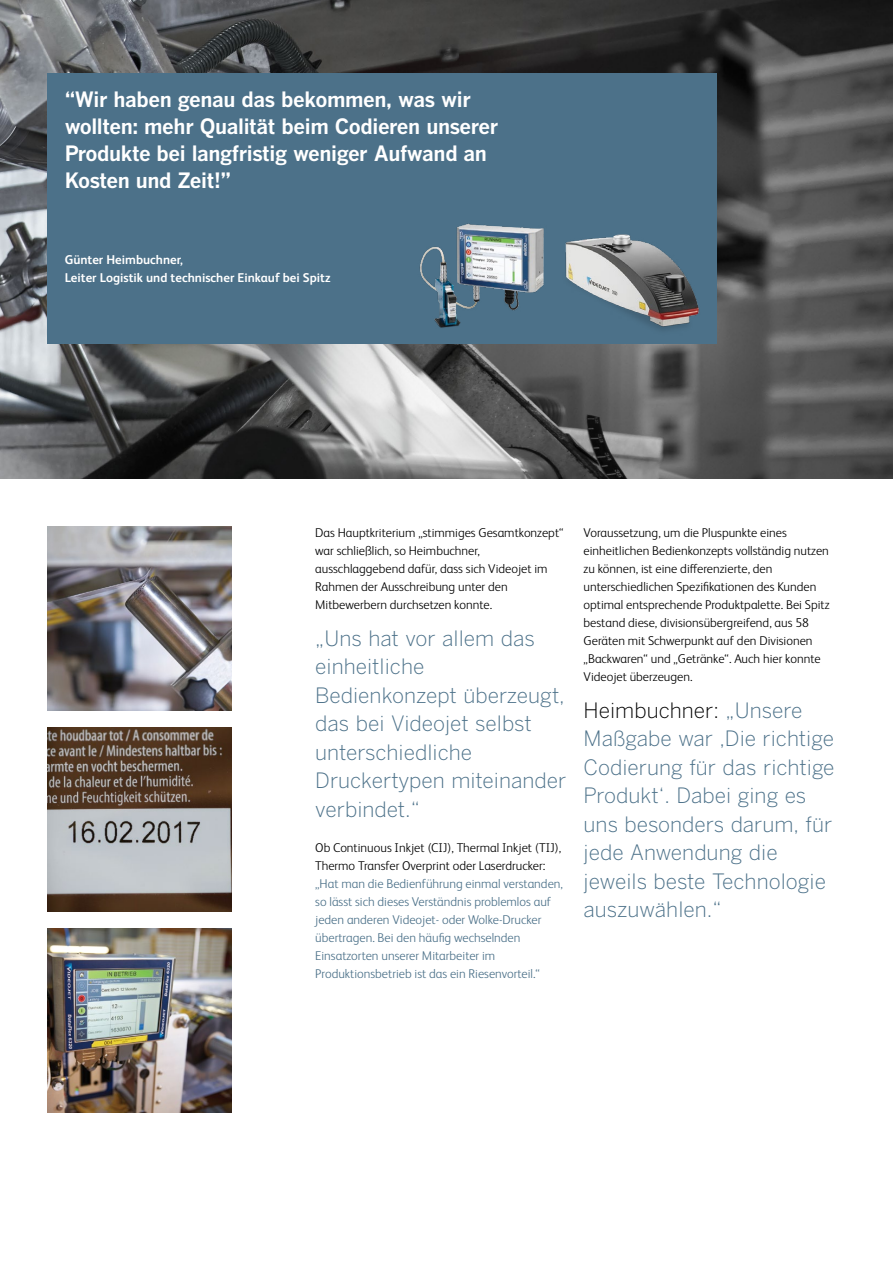
<style>
.page{position:relative;width:893px;height:1263px;background:#fff}
.page>*{position:absolute;margin:0;border:0;box-sizing:border-box;transform-origin:0 0}
.Body_8_5_12{font:300 21px/28.5px "Benton Gothic";color:#4c7189}
.Sub_Call-out_14pt_wh{font:700 21px/27px "Benton Gothic";letter-spacing:-.02em;color:#fff}
.Body_8_5_12-2{font:300 12.75px/18px "FS Albert Pro";color:#000}
.Body_8_5_12-3{font:300 12.75px/18px "FS Albert Pro";color:#4c7189}
.Body_8_5_12_bold{font:700 12.75px/18px "FS Albert Pro";color:#fff}
.s1{color:#000}
</style>
<div class="page">
<img style="left:0;top:0;width:893px;height:478px">
<div style="left:47px;top:73px;width:670px;height:270px;background:#4c7189"></div>
<img style="left:47px;top:728px;width:184px;height:183px">
<img style="left:47px;top:527px;width:184px;height:183px">
<img style="left:47px;top:928px;width:184px;height:184px">
<img style="left:559px;top:234px;width:156px;height:116px">
<img style="left:419px;top:223px;width:125px;height:105px">
<p class="Sub_Call-out_14pt_wh" style="left:65px;top:86px;width:435px">“Wir haben genau das bekommen, was wir wollten: mehr Qualität beim Codieren unserer Produkte bei langfristig weniger Aufwand an Kosten und Zeit!”</p>
<p class="Body_8_5_12_bold" style="left:65px;top:250px;width:267px">Günter Heimbuchner,<br>Leiter Logistik und technischer Einkauf bei Spitz</p>
<p class="Body_8_5_12-2" style="left:315px;top:522px;width:250px">Das Hauptkriterium „stimmiges Gesamtkonzept“ war schließlich, so Heimbuchner, ausschlaggebend dafür, dass sich Videojet im Rahmen der Ausschreibung unter den Mitbewerbern durchsetzen konnte.</p>
<p class="Body_8_5_12" style="left:315px;top:624px;width:253px">„Uns hat vor allem das einheitliche<br>Bedienkonzept überzeugt, das bei Videojet selbst unterschiedliche<br>Druckertypen miteinander verbindet.“</p>
<p class="Body_8_5_12-3" style="left:315px;top:837px;width:249px"><span class="s1">Ob Continuous Inkjet (CIJ), Thermal Inkjet (TIJ), Thermo Transfer Overprint oder Laserdrucker: </span>„Hat man die Bedienführung einmal verstanden, so lässt sich dieses Verständnis problemlos auf jeden anderen Videojet- oder Wolke-Drucker übertragen. Bei den häufig wechselnden Einsatzorten unserer Mitarbeiter im Produktionsbetrieb ist das ein Riesenvorteil.“</p>
<p class="Body_8_5_12-2" style="left:584px;top:522px;width:248px">Voraussetzung, um die Pluspunkte eines einheitlichen Bedienkonzepts vollständig nutzen zu können, ist eine differenzierte, den unterschiedlichen Spezifikationen des Kunden optimal entsprechende Produktpalette. Bei Spitz bestand diese, divisionsübergreifend, aus 58<br>Geräten mit Schwerpunkt auf den Divisionen „Backwaren“ und „Getränke“. Auch hier konnte Videojet überzeugen.</p>
<p class="Body_8_5_12" style="left:584px;top:696px;width:252px"><span class="s1">Heimbuchner:</span> „Unsere<br>Maßgabe war ‚Die richtige<br>Codierung für das richtige<br>Produkt‘. Dabei ging es uns besonders darum, für jede Anwendung die jeweils beste Technologie auszuwählen.“</p>
</div>
